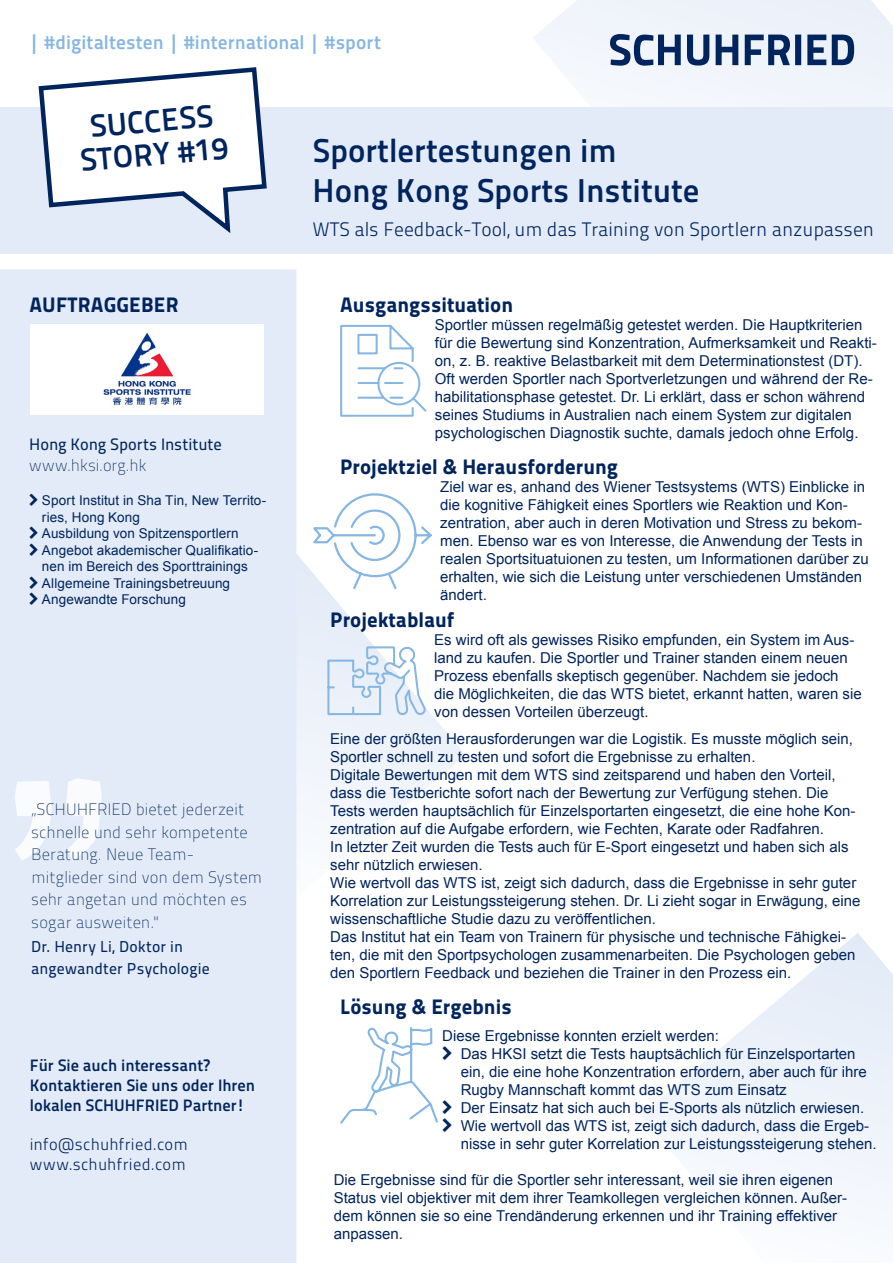
<style>
.page{position:relative;width:893px;height:1263px;background:#fff}
.page>*{position:absolute;margin:0;border:0;box-sizing:border-box;transform-origin:0 0}
.t1{font:33px/39.6px "Titillium Maps 26 L 750 wt";color:#00245d}
.t2{font:31.5px/33px "Titillium Maps 26 L 750 wt";color:#00245d;text-align:center}
.t3{font:21px "Titillium Maps 26 L 999 wt";color:#00245d}
.t4{font:19.5px "Titillium Maps 26 L 250 wt";color:#00245d}
.t5{font:19.5px "Titillium Maps 26 L 750 wt";letter-spacing:.005em;color:#86b6e2}
.t6{font:16.5px/22.5px "Titillium Maps 26 L 1 wt";letter-spacing:.005em;color:#00245d}
.t7{font:16.5px/19.8px "Titillium Maps 26 L 750 wt";color:#00245d}
.t8{font:16.5px/19.8px "Titillium Maps 26 L 250 wt";letter-spacing:.015em;color:#00245d}
.t9{font:16.5px "Titillium Maps 26 L 500 wt";letter-spacing:-.005em;color:#00245d}
.t10{font:15.75px/22.5px "Titillium Maps 26 L 500 wt";letter-spacing:.01em;color:#00245d}
.t11{font:15px/18px "Arial";color:#00245d}
.t12{font:13.5px/16.5px "Arial";letter-spacing:.005em;color:#00245d}
</style>
<div class="page">
<svg style="left:642px;top:933px;width:251px;height:274px"></svg>
<svg style="left:296px;top:538px;width:169px;height:399px"></svg>
<div style="left:0;top:269px;width:296px;height:994px;background:#e2ebf7"></div>
<svg style="left:532px;top:0;width:361px;height:108px"></svg>
<div style="left:0;top:108px;width:893px;height:146px;background:#e2ebf7"></div>
<div style="left:30px;top:325px;width:233px;height:90px;background:#fff"></div>
<svg style="left:610px;top:34px;width:244px;height:32px"></svg>
<svg style="left:326px;top:644px;width:101px;height:72px"></svg>
<svg style="left:340px;top:324px;width:87px;height:93px"></svg>
<svg style="left:36px;top:67px;width:233px;height:166px"></svg>
<svg style="left:310px;top:493px;width:126px;height:98px"></svg>
<svg style="left:14px;top:778px;width:88px;height:83px"></svg>
<img style="left:103px;top:332px;width:88px;height:74px">
<svg style="left:30px;top:494px;width:8px;height:12px"></svg>
<svg style="left:30px;top:527px;width:8px;height:29px"></svg>
<svg style="left:30px;top:576px;width:8px;height:29px"></svg>
<svg style="left:340px;top:1027px;width:98px;height:97px"></svg>
<h3 class="t5" style="left:29px;top:27px;width:353px">| #digitaltesten | #international | #sport</h3>
<h2 class="t2" style="left:76px;top:109px;width:150px;rotate:-5deg">SUCCESS<br>STORY #19</h2>
<h3 class="t3" style="left:29px;top:288px;width:151px">AUFTRAGGEBER</h3>
<p class="t9" style="left:29px;top:432px;width:194px">Hong Kong Sports Institute</p>
<p class="t6" style="left:29px;top:453px;width:119px">www.hksi.org.hk</p>
<p class="t12" style="left:42px;top:492px;width:226px">Sport Institut in Sha Tin, New Territo&shy;ries, Hong Kong<br>Ausbildung von Spitzensportlern<br>Angebot akademischer Qualifikatio&shy;nen im Bereich des Sporttrainings<br>Allgemeine Trainingsbetreuung<br>Angewandte Forschung</p>
<p class="t6" style="left:31px;top:797px;width:232px">„SCHUHFRIED bietet jederzeit schnelle und sehr kompetente<br>Beratung. Neue Team&shy;mitglieder sind von dem System sehr angetan und möchten es sogar ausweiten."</p>
<p class="t10" style="left:31px;top:934px;width:180px">Dr. Henry Li, Doktor in angewandter Psychologie</p>
<p class="t7" style="left:30px;top:1054px;width:227px">Für Sie auch interessant?<br>Kontaktieren Sie uns oder Ihren lokalen SCHUHFRIED Partner!</p>
<p class="t8" style="left:30px;top:1134px;width:159px">info@schuhfried.com www.schuhfried.com</p>
<h1 class="t1" style="left:313px;top:129px;width:389px">Sportlertestungen im<br>Hong Kong Sports Institute</h1>
<h3 class="t4" style="left:313px;top:215px;width:563px">WTS als Feedback-Tool, um das Training von Sportlern anzupassen</h3>
<h3 class="t3" style="left:340px;top:288px;width:174px">Ausgangssituation</h3>
<p class="t11" style="left:435px;top:316px;width:443px">Sportler müssen regelmäßig getestet werden. Die Hauptkriterien für die Bewertung sind Konzentration, Aufmerksamkeit und Reakti&shy;on, z. B. reaktive Belastbarkeit mit dem Determinationstest (DT).<br>Oft werden Sportler nach Sportverletzungen und während der Re&shy;habilitationsphase getestet. Dr. Li erklärt, dass er schon während seines Studiums in Australien nach einem System zur digitalen psychologischen Diagnostik suchte, damals jedoch ohne Erfolg.</p>
<h3 class="t3" style="left:340px;top:450px;width:280px">Projektziel &amp; Herausforderung</h3>
<p class="t11" style="left:440px;top:478px;width:430px">Ziel war es, anhand des Wiener Testsystems (WTS) Einblicke in die kognitive Fähigkeit eines Sportlers wie Reaktion und Kon&shy;zentration, aber auch in deren Motivation und Stress zu bekom&shy;men. Ebenso war es von Interesse, die Anwendung der Tests in realen Sportsituatuionen zu testen, um Informationen darüber zu erhalten, wie sich die Leistung unter verschiedenen Umständen ändert.</p>
<h3 class="t3" style="left:330px;top:603px;width:125px">Projektablauf</h3>
<p class="t11" style="left:434px;top:631px;width:429px">Es wird oft als gewisses Risiko empfunden, ein System im Aus&shy;land zu kaufen. Die Sportler und Trainer standen einem neuen Prozess ebenfalls skeptisch gegenüber. Nachdem sie jedoch die Möglichkeiten, die das WTS bietet, erkannt hatten, waren sie von dessen Vorteilen überzeugt.</p>
<p class="t11" style="left:330px;top:730px;width:532px">Eine der größten Herausforderungen war die Logistik. Es musste möglich sein, Sportler schnell zu testen und sofort die Ergebnisse zu erhalten.<br>Digitale Bewertungen mit dem WTS sind zeitsparend und haben den Vorteil, dass die Testberichte sofort nach der Bewertung zur Verfügung stehen. Die Tests werden hauptsächlich für Einzelsportarten eingesetzt, die eine hohe Kon&shy;zentration auf die Aufgabe erfordern, wie Fechten, Karate oder Radfahren.<br>In letzter Zeit wurden die Tests auch für E-Sport eingesetzt und haben sich als sehr nützlich erwiesen.<br>Wie wertvoll das WTS ist, zeigt sich dadurch, dass die Ergebnisse in sehr guter Korrelation zur Leistungssteigerung stehen. Dr. Li zieht sogar in Erwägung, eine wissenschaftliche Studie dazu zu veröffentlichen.<br>Das Institut hat ein Team von Trainern für physische und technische Fähigkei&shy;ten, die mit den Sportpsychologen zusammenarbeiten. Die Psychologen geben den Sportlern Feedback und beziehen die Trainer in den Prozess ein.</p>
<h3 class="t3" style="left:340px;top:990px;width:173px">Lösung &amp; Ergebnis</h3>
<p class="t11" style="left:461px;top:1027px;width:418px;text-indent:-19px">Diese Ergebnisse konnten erzielt werden:<br>Das HKSI setzt die Tests hauptsächlich für Einzelsportarten ein, die eine hohe Konzentration erfordern, aber auch für ihre Rugby Mannschaft kommt das WTS zum Einsatz<br>Der Einsatz hat sich auch bei E-Sports als nützlich erwiesen.<br>Wie wertvoll das WTS ist, zeigt sich dadurch, dass die Ergeb&shy;nisse in sehr guter Korrelation zur Leistungssteigerung stehen.</p>
<p class="t11" style="left:334px;top:1171px;width:515px">Die Ergebnisse sind für die Sportler sehr interessant, weil sie ihren eigenen Status viel objektiver mit dem ihrer Teamkollegen vergleichen können. Außer&shy;dem können sie so eine Trendänderung erkennen und ihr Training effektiver anpassen.</p>
</div>
